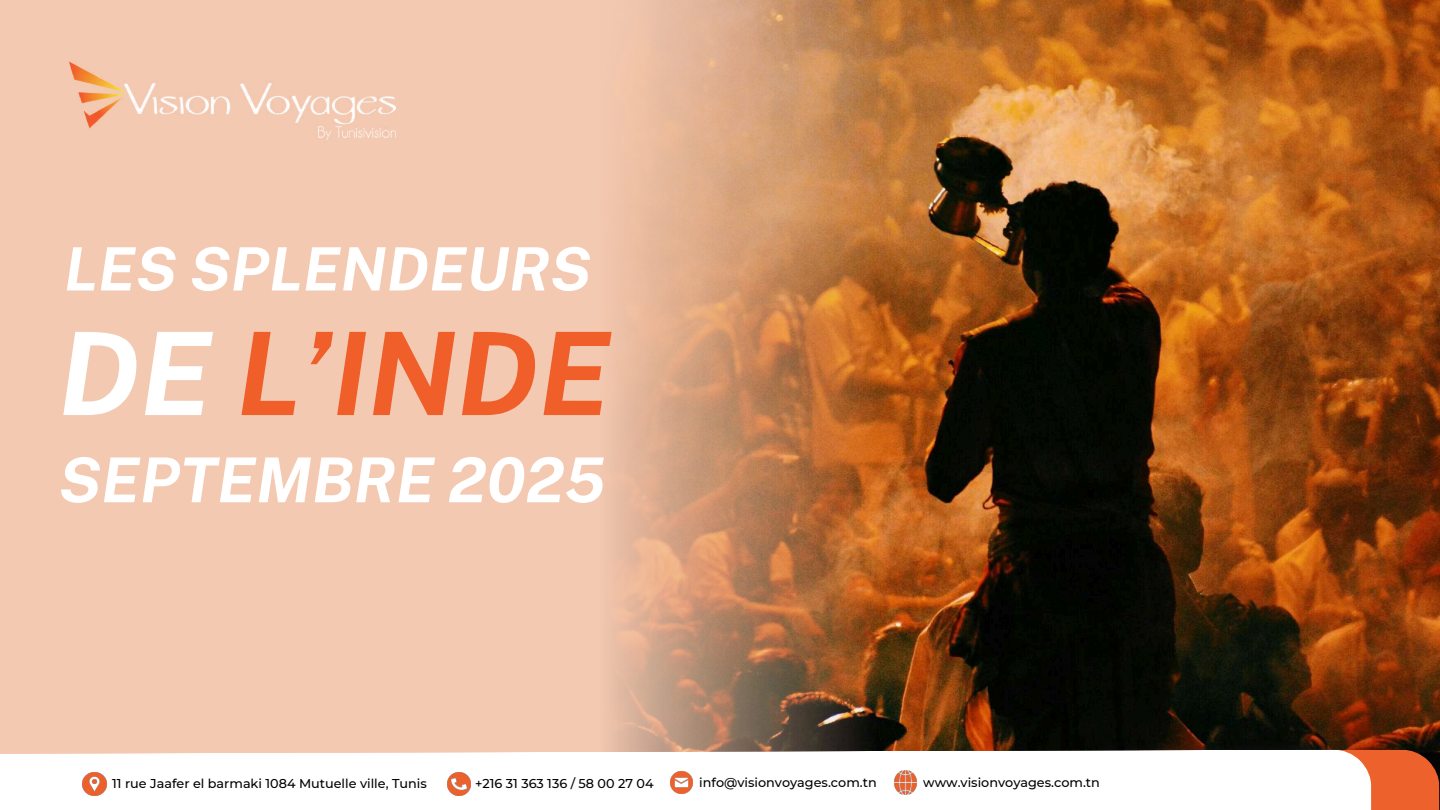
<style>
.page{position:relative;width:1440px;height:810px;background:#f4c9b1}
.page>*{position:absolute;margin:0;border:0;box-sizing:border-box;transform-origin:0 0}
.t1{font:italic 700 115.1px "Public Sans";color:#f05f2a}
.t2{font:italic 700 61.9px "Public Sans";color:#fff}
.t3{font:italic 700 59.8px "Public Sans";color:#fff}
.t4{font:500 12.8px "Montserrat";color:#000}
.s1{color:#fff}
</style>
<div class="page">
<img style="left:1157px;top:0;width:283px;height:735px">
<img style="left:611px;top:0;width:546px;height:750px">
<img style="left:69px;top:61px;width:326px;height:79px">
<img style="left:1032px;top:735px;width:408px;height:15px">
<svg style="left:1372px;top:750px;width:68px;height:60px;background:#d95a28"></svg>
<div style="left:0;top:750px;width:1372px;height:60px;background:#fff"></div>
<img style="left:448px;top:773px;width:22px;height:22px">
<img style="left:670px;top:771px;width:23px;height:23px">
<img style="left:83px;top:772px;width:23px;height:24px">
<img style="left:894px;top:771px;width:23px;height:23px">
<h3 class="t3" style="left:64px;top:234px;width:528px">LES SPLENDEURS</h3>
<h1 class="t1" style="left:58px;top:306px;width:554px"><span class="s1">DE</span> L’INDE</h1>
<h2 class="t2" style="left:58px;top:443px;width:548px">SEPTEMBRE 2025</h2>
<p class="t4" style="left:112px;top:776px;width:316px">11 rue Jaafer el barmaki 1084 Mutuelle ville, Tunis</p>
<p class="t4" style="left:475px;top:776px;width:180px">+216 31 363 136 / 58 00 27 04</p>
<p class="t4" style="left:699px;top:774px;width:179px">info@visionvoyages.com.tn</p>
<p class="t4" style="left:923px;top:774px;width:178px">www.visionvoyages.com.tn</p>
</div>
